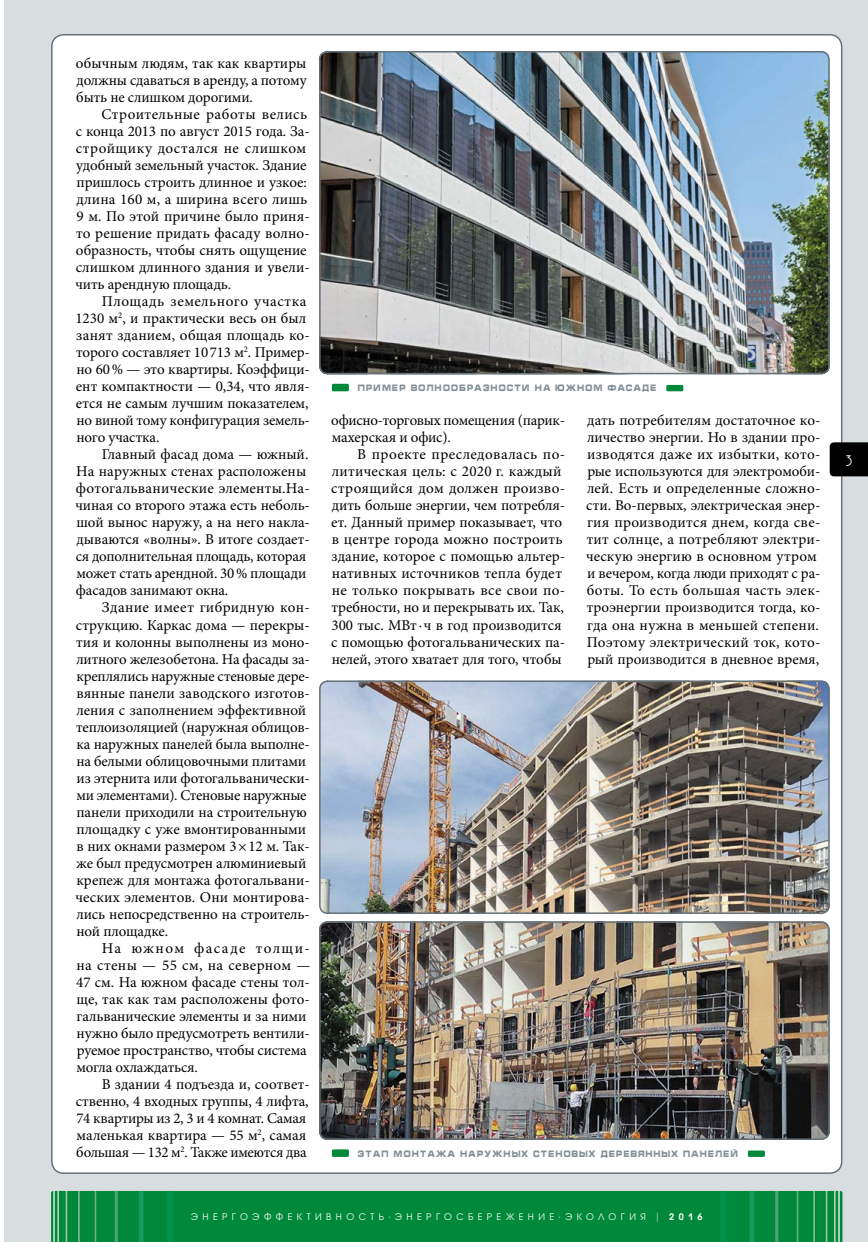
<style>
.page{position:relative;width:868px;height:1242px;background:#fff}
.page>*{position:absolute;margin:0;border:0;box-sizing:border-box;transform-origin:0 0}
.t1{font:15px/17px "Minion Pro";color:#000}
.t2{font:700 15px "Repriza C";color:#fff}
.t3{font:700 9px "Micra C";letter-spacing:.1em;color:#849097;scale:.75 1}
.t4{font:9px "Avant Garde Gothic C";letter-spacing:.49em;color:#fff}
.t5{font:700 9px "Avant Garde Gothic C";color:#fff}
</style>
<div class="page">
<div style="left:4px;top:0;width:863px;height:1242px;background:#d8dde0"></div>
<div style="left:52px;top:35px;width:789px;height:1138px;background:#fff;border-radius:12px"></div>
<img style="left:319px;top:51px;width:510px;height:323px">
<div style="left:319px;top:51px;width:510px;height:323px;border:2px solid #66727a;border-radius:8px"></div>
<div style="left:332px;top:384px;width:17px;height:7px;background:#00893a;border-radius:2px"></div>
<div style="left:666px;top:385px;width:17px;height:6px;background:#00893a"></div>
<img style="left:322px;top:682px;width:507px;height:232px">
<div style="left:319px;top:680px;width:510px;height:234px;border:2px solid #66727a;border-radius:8px"></div>
<img style="left:322px;top:921px;width:507px;height:219px">
<div style="left:319px;top:921px;width:510px;height:219px;border:2px solid #66727a;border-radius:8px"></div>
<div style="left:332px;top:1149px;width:17px;height:8px;background:#00893a;border-radius:2px"></div>
<div style="left:747px;top:1150px;width:17px;height:7px;background:#00893a"></div>
<svg style="left:829px;top:442px;width:38px;height:34px"></svg>
<div style="left:51px;top:1191px;width:791px;height:51px;background:#00893a"></div>
<p class="t1" style="left:76px;top:55px;width:232px;text-align:justify">обычным людям, так как квартиры должны сдаваться в аренду, а потому быть не слишком дорогими.</p>
<p class="t1" style="left:75px;top:106px;width:236px;text-indent:26px">Строительные работы велись с конца 2013 по август 2015 года. За&shy;стройщику достался не слишком удобный земельный участок. Здание пришлось строить длинное и узкое: длина 160 м, а ширина всего лишь<br>9 м. По этой причине было приня&shy;то решение придать фасаду волно&shy;образность, чтобы снять ощущение слишком длинного здания и увели&shy;чить арендную площадь.</p>
<p class="t1" style="left:75px;top:293px;width:236px;text-indent:26px">Площадь земельного участка<br>1230 м<sup>2</sup>, и практически весь он был занят зданием, общая площадь ко&shy;торого составляет 10713 м<sup>2</sup>. Пример&shy;но 60% — это квартиры. Коэффици&shy;ент компактности — 0,34, что явля&shy;ется не самым лучшим показателем, но виной тому конфигурация земель&shy;ного участка.</p>
<p class="t1" style="left:75px;top:446px;width:236px;text-indent:26px">Главный фасад дома — южный.<br>На наружных стенах расположены фотогальванические элементы.На&shy;чиная со второго этажа есть неболь&shy;шой вынос наружу, а на него накла&shy;дываются «волны». В итоге создает&shy;ся дополнительная площадь, которая может стать арендной. 30% площади фасадов занимают окна.</p>
<p class="t1" style="left:75px;top:599px;width:236px;text-indent:27px">Здание имеет гибридную кон&shy;струкцию. Каркас дома — перекры&shy;тия и колонны выполнены из моно&shy;литного железобетона. На фасады за&shy;креплялись наружные стеновые дере&shy;вянные панели заводского изготов&shy;ления с заполнением эффективной теплоизоляцией (наружная облицов&shy;ка наружных панелей была выполне&shy;на белыми облицовочными плитами из этернита или фотогальванически&shy;ми элементами). Стеновые наружные панели приходили на строительную площадку с уже вмонтированными в них окнами размером 3×12 м. Так&shy;же был предусмотрен алюминиевый крепеж для монтажа фотогальвани&shy;ческих элементов. Они монтирова&shy;лись непосредственно на строитель&shy;ной площадке.</p>
<p class="t1" style="left:76px;top:939px;width:235px;text-indent:26px">На южном фасаде толщи&shy;на стены — 55 см, на северном —<br>47 см. На южном фасаде стены тол&shy;ще, так как там расположены фото&shy;гальванические элементы и за ними нужно было предусмотреть вентили&shy;руемое пространство, чтобы система могла охлаждаться.</p>
<p class="t1" style="left:76px;top:1075px;width:236px;text-indent:26px">В здании 4 подъезда и, соответ&shy;ственно, 4 входных группы, 4 лифта, 74 квартиры из 2, 3 и 4 комнат. Самая маленькая квартира — 55 м<sup>2</sup>, самая большая — 132 м<sup>2</sup>. Также имеются два</p>
<p class="t3" style="left:357px;top:383px;width:400px">Пример волнообразности на южном фасаде</p>
<p class="t1" style="left:331px;top:412px;width:235px">офисно-торговых помещения (парик&shy;махерская и офис).</p>
<p class="t1" style="left:331px;top:446px;width:236px;text-indent:26px">В проекте преследовалась по&shy;литическая цель: с 2020 г. каждый строящийся дом должен произво&shy;дить больше энергии, чем потребля&shy;ет. Данный пример показывает, что в центре города можно построить здание, которое с помощью альтер&shy;нативных источников тепла будет не только покрывать все свои по&shy;требности, но и перекрывать их. Так, 300 тыс. МВт ·ч в год производится с помощью фотогальванических па&shy;нелей, этого хватает для того, чтобы</p>
<p class="t1" style="left:586px;top:412px;width:236px">дать потребителям достаточное ко&shy;личество энергии. Но в здании про&shy;изводятся даже их избытки, кото&shy;рые используются для электромоби&shy;лей. Есть и определенные сложно&shy;сти. Во-первых, электрическая энер&shy;гия производится днем, когда све&shy;тит солнце, а потребляют электри&shy;ческую энергию в основном утром и вечером, когда люди приходят с ра&shy;боты. То есть большая часть элек&shy;троэнергии производится тогда, ко&shy;гда она нужна в меньшей степени.<br>Поэтому электрический ток, кото&shy;рый производится в дневное время,</p>
<p class="t3" style="left:357px;top:1149px;width:509px">Этап монтажа наружных стеновых деревянных панелей</p>
<p class="t4" style="left:191px;top:1211px;width:456px">ЭНЕРГОЭФФЕКТИВНОСТЬ·ЭНЕРГОСБЕРЕЖЕНИЕ·ЭКОЛОГИЯ</p>
<p class="t5" style="left:669px;top:1210px;width:35px">2016</p>
<p class="t2" style="left:845px;top:452px;width:8px">3</p>
</div>
